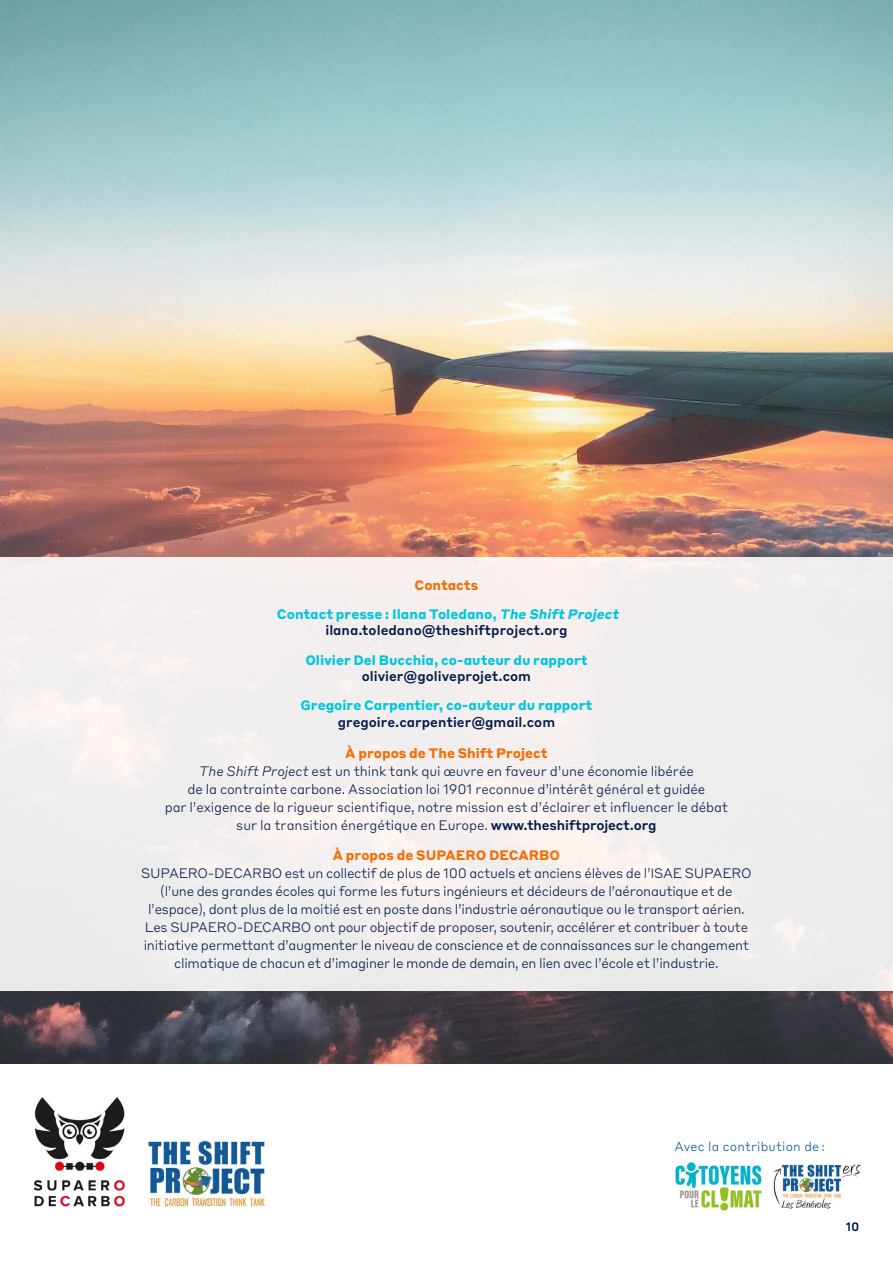
<style>
.page{position:relative;width:893px;height:1263px;background:#fff}
.page>*{position:absolute;margin:0;border:0;box-sizing:border-box;transform-origin:0 0}
.t1{font:300 13.5px/18px "Styrene B";letter-spacing:-.02em;color:#001a47;text-align:center}
.t2{font:700 13.5px/29.2px "Styrene B";color:#00c7db;text-align:center}
.t3{font:500 13.5px "Styrene B";color:#001a47}
.t4{font:700 13.5px "Styrene B";color:#f06e05}
.t5{font:300 12.75px "Styrene B";letter-spacing:.015em;color:#005a96}
.t6{font:500 12px "Styrene B";color:#001a47}
.s1{color:#f06e05}
.s2{font-style:italic}
.s3{font-weight:700;color:#f06e05}
.s4{font-weight:500}
</style>
<div class="page">
<img style="left:773px;top:1164px;width:88px;height:44px">
<img style="left:675px;top:1162px;width:87px;height:49px">
<img style="left:34px;top:1097px;width:92px;height:109px">
<img style="left:148px;top:1140px;width:118px;height:66px">
<img style="left:0;top:0;width:893px;height:1064px">
<div style="left:0;top:558px;width:893px;height:433px;background:#f0eeee"></div>
<p class="t2" style="left:277px;top:569px;width:347px"><span class="s1">Contacts<br></span>Contact presse : Ilana Toledano, <span class="s2">The Shift Project</span></p>
<p class="t3" style="left:325px;top:619px;width:244px">ilana.toledano@theshiftproject.org</p>
<p class="t2" style="left:305px;top:644px;width:284px">Olivier Del Bucchia, co-auteur du rapport</p>
<p class="t3" style="left:362px;top:665px;width:171px">olivier@goliveprojet.com</p>
<p class="t2" style="left:300px;top:690px;width:294px">Gregoire Carpentier, co-auteur du rapport</p>
<p class="t3" style="left:338px;top:710px;width:219px">gregoire.carpentier@gmail.com</p>
<p class="t1" style="left:165px;top:743px;width:565px"><span class="s3">À propos de The Shift Project<br></span><span class="s2">The Shift Project</span> est un think tank qui œuvre en faveur d’une économie libérée<br>de la contrainte carbone. Association loi 1901 reconnue d’intérêt général et guidée<br>par l’exigence de la rigueur scientifique, notre mission est d’éclairer et influencer le débat sur la transition énergétique en Europe. <span class="s4">www.theshiftproject.org</span></p>
<p class="t4" style="left:333px;top:844px;width:229px">À propos de SUPAERO DECARBO</p>
<p class="t1" style="left:141px;top:863px;width:612px">SUPAERO-DECARBO est un collectif de plus de 100 actuels et anciens élèves de l’ISAE SUPAERO (l’une des grandes écoles qui forme les futurs ingénieurs et décideurs de l’aéronautique et de l’espace), dont plus de la moitié est en poste dans l’industrie aéronautique ou le transport aérien.<br>Les SUPAERO-DECARBO ont pour objectif de proposer, soutenir, accélérer et contribuer à toute initiative permettant d’augmenter le niveau de conscience et de connaissances sur le changement climatique de chacun et d’imaginer le monde de demain, en lien avec l’école et l’industrie.</p>
<p class="t5" style="left:674px;top:1136px;width:152px">Avec la contribution de :</p>
<p class="t6" style="left:846px;top:1216px;width:15px">10</p>
</div>
